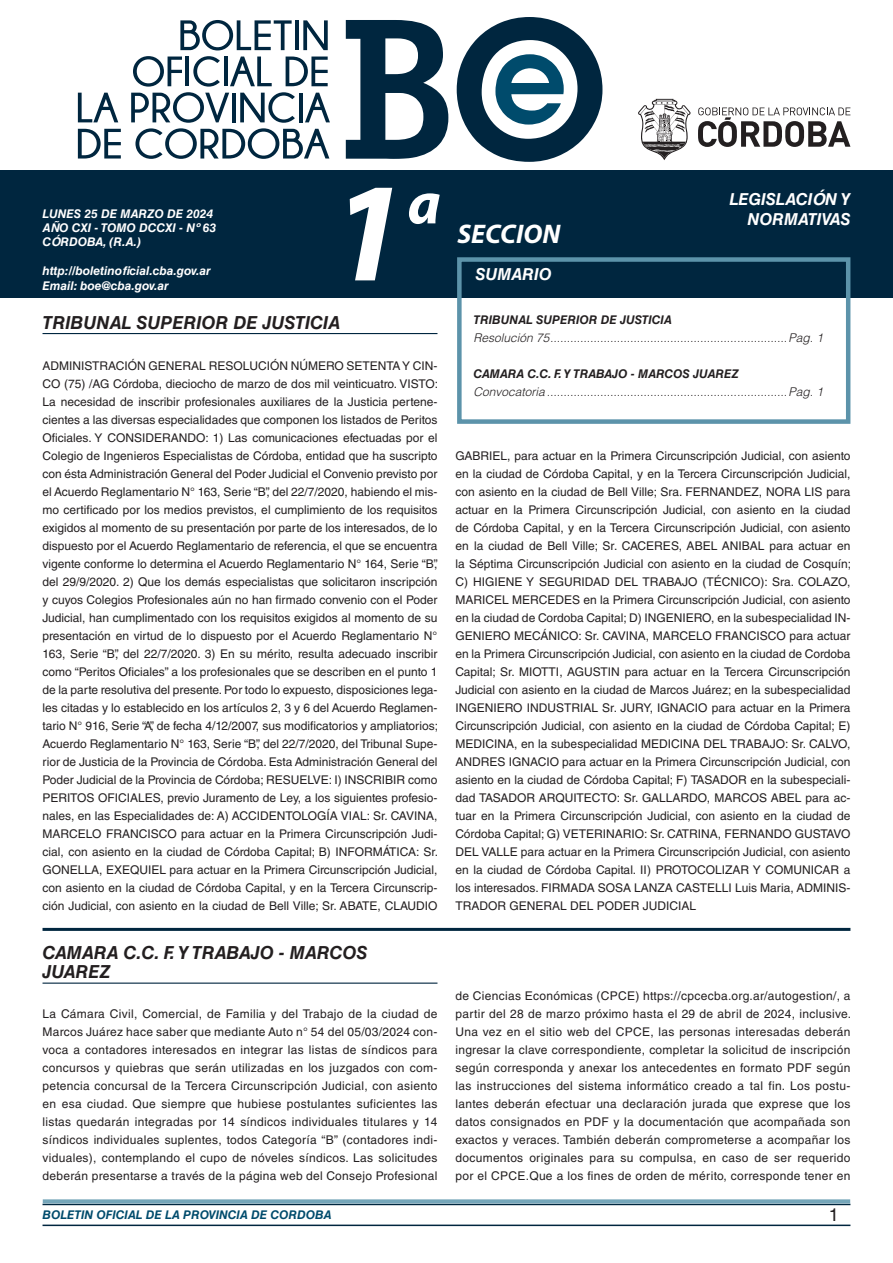
<style>
.page{position:relative;width:893px;height:1263px;background:#fff}
.page>*{position:absolute;margin:0;border:0;box-sizing:border-box;transform-origin:0 0}
.t1{font:italic 700 142.5px "Myriad Pro";color:#fff}
.t2{font:italic 700 60px "Myriad Pro";color:#fff}
.t3{font:italic 700 27px "Myriad Pro";color:#fff}
.NOMBRE_DE_MINISTERIO{font:italic 700 18px/19.5px "Helvetica LT Std";color:#231f20}
.t4{font:18px "Helvetica LT Std";color:#231f20}
.t5{font:italic 700 16.5px/19.8px "Helvetica LT Std";color:#fff;text-align:right}
.TEXTO_BASE{font:12px/18px "Helvetica LT Std";color:#231f20;text-align:justify}
.Res__y_Dec{font:italic 300 12px "Helvetica LT Std";color:#231f20}
.t6{font:italic 700 12px/14.4px "Helvetica LT Std";color:#fff}
.TITULO_bold{font:italic 700 12px "Helvetica LT Std";color:#231f20}
.t7{font:italic 700 12px "Helvetica LT Std";color:#004b6c}
</style>
<div class="page">
<div style="left:0;top:170px;width:893px;height:128px;background:#00263f"></div>
<svg style="left:346px;top:20px;width:102px;height:139px"></svg>
<svg style="left:457px;top:17px;width:145px;height:145px"></svg>
<svg style="left:180px;top:20px;width:112px;height:30px"></svg>
<hr style="left:295px;top:20px;width:4px;height:30px;background:#00263f">
<svg style="left:303px;top:20px;width:25px;height:30px"></svg>
<svg style="left:78px;top:93px;width:40px;height:29px"></svg>
<svg style="left:78px;top:129px;width:43px;height:30px"></svg>
<svg style="left:131px;top:56px;width:199px;height:103px"></svg>
<hr style="left:43px;top:1224px;width:807px;height:2px;background:#00263f">
<div style="left:42px;top:1198px;width:809px;height:8px;background:#fff;opacity:.75"></div>
<svg style="left:638px;top:99px;width:53px;height:61px"></svg>
<svg style="left:698px;top:107px;width:152px;height:40px"></svg>
<div style="left:457px;top:257px;width:393px;height:167px;border:4px solid #5c93aa"></div>
<hr style="left:43px;top:333px;width:394px;height:1px;background:#00263f">
<hr style="left:43px;top:982px;width:394px;height:2px;background:#00263f">
<hr style="left:43px;top:928px;width:807px;height:3px;background:#00263f">
<h1 class="t1" style="left:329px;top:140px;width:79px">1</h1>
<h2 class="t2" style="left:407px;top:164px;width:35px">a</h2>
<p class="t6" style="left:43px;top:206px;width:175px">LUNES 25 DE MARZO DE 2024<br>AÑO CXI - TOMO DCCXI - Nº 63<br>CÓRDOBA, (R.A.)</p>
<p class="t6" style="left:43px;top:264px;width:170px">http://boletinoficial.cba.gov.ar<br>Email: boe@cba.gov.ar</p>
<h3 class="t5" style="left:475px;top:264px;width:78px">SUMARIO</h3>
<h3 class="t3" style="left:457px;top:216px;width:104px">SECCION</h3>
<h3 class="t5" style="left:729px;top:189px;width:123px">LEGISLACIÓN Y<br>NORMATIVAS</h3>
<p class="NOMBRE_DE_MINISTERIO" style="left:43px;top:312px;width:299px">TRIBUNAL SUPERIOR DE JUSTICIA</p>
<p class="TEXTO_BASE" style="left:43px;top:357px;width:397px">ADMINISTRACIÓN GENERAL RESOLUCIÓN NÚMERO SETENTA Y CIN-CO (75) /AG Córdoba, dieciocho de marzo de dos mil veinticuatro. VISTO:<br>La necesidad de inscribir profesionales auxiliares de la Justicia pertene&shy;cientes a las diversas especialidades que componen los listados de Peritos Oficiales. Y CONSIDERANDO: 1) Las comunicaciones efectuadas por el Colegio de Ingenieros Especialistas de Córdoba, entidad que ha suscripto con ésta Administración General del Poder Judicial el Convenio previsto por el Acuerdo Reglamentario N° 163, Serie “B”, del 22/7/2020, habiendo el mis&shy;mo certificado por los medios previstos, el cumplimiento de los requisitos exigidos al momento de su presentación por parte de los interesados, de lo dispuesto por el Acuerdo Reglamentario de referencia, el que se encuentra vigente conforme lo determina el Acuerdo Reglamentario N° 164, Serie “B”, del 29/9/2020. 2) Que los demás especialistas que solicitaron inscripción y cuyos Colegios Profesionales aún no han firmado convenio con el Poder Judicial, han cumplimentado con los requisitos exigidos al momento de su presentación en virtud de lo dispuesto por el Acuerdo Reglamentario N° 163, Serie “B”, del 22/7/2020. 3) En su mérito, resulta adecuado inscribir como “Peritos Oficiales” a los profesionales que se describen en el punto 1 de la parte resolutiva del presente. Por todo lo expuesto, disposiciones lega&shy;les citadas y lo establecido en los artículos 2, 3 y 6 del Acuerdo Reglamen&shy;tario N° 916, Serie “A”, de fecha 4/12/2007, sus modificatorios y ampliatorios; Acuerdo Reglamentario N° 163, Serie “B”, del 22/7/2020, del Tribunal Supe&shy;rior de Justicia de la Provincia de Córdoba. Esta Administración General del Poder Judicial de la Provincia de Córdoba; RESUELVE: I) INSCRIBIR como PERITOS OFICIALES, previo Juramento de Ley, a los siguientes profesio&shy;nales, en las Especialidades de: A) ACCIDENTOLOGÍA VIAL: Sr. CAVINA, MARCELO FRANCISCO para actuar en la Primera Circunscripción Judi&shy;cial, con asiento en la ciudad de Córdoba Capital; B) INFORMÁTICA: Sr.<br>GONELLA, EXEQUIEL para actuar en la Primera Circunscripción Judicial, con asiento en la ciudad de Córdoba Capital, y en la Tercera Circunscrip&shy;ción Judicial, con asiento en la ciudad de Bell Ville; Sr. ABATE, CLAUDIO</p>
<p class="NOMBRE_DE_MINISTERIO" style="left:43px;top:942px;width:326px">CAMARA C.C. F. Y TRABAJO - MARCOS<br>JUAREZ</p>
<p class="TEXTO_BASE" style="left:43px;top:1005px;width:396px">La Cámara Civil, Comercial, de Familia y del Trabajo de la ciudad de Marcos Juárez hace saber que mediante Auto n° 54 del 05/03/2024 con&shy;voca a contadores interesados en integrar las listas de síndicos para concursos y quiebras que serán utilizadas en los juzgados con com&shy;petencia concursal de la Tercera Circunscripción Judicial, con asiento en esa ciudad. Que siempre que hubiese postulantes suficientes las listas quedarán integradas por 14 síndicos individuales titulares y 14 síndicos individuales suplentes, todos Categoría “B” (contadores indi&shy;viduales), contemplando el cupo de nóveles síndicos. Las solicitudes deberán presentarse a través de la página web del Consejo Profesional</p>
<p class="TITULO_bold" style="left:473px;top:313px;width:200px">TRIBUNAL SUPERIOR DE JUSTICIA</p>
<p class="Res__y_Dec" style="left:473px;top:331px;width:351px">Resolución 75.......................................................................Pag. 1</p>
<p class="TITULO_bold" style="left:473px;top:367px;width:267px">CAMARA C.C. F. Y TRABAJO - MARCOS JUAREZ</p>
<p class="Res__y_Dec" style="left:473px;top:385px;width:351px">Convocatoria ........................................................................Pag. 1</p>
<p class="TEXTO_BASE" style="left:455px;top:447px;width:397px">GABRIEL, para actuar en la Primera Circunscripción Judicial, con asiento en la ciudad de Córdoba Capital, y en la Tercera Circunscripción Judicial, con asiento en la ciudad de Bell Ville; Sra. FERNANDEZ, NORA LIS para actuar en la Primera Circunscripción Judicial, con asiento en la ciudad de Córdoba Capital, y en la Tercera Circunscripción Judicial, con asiento en la ciudad de Bell Ville; Sr. CACERES, ABEL ANIBAL para actuar en la Séptima Circunscripción Judicial con asiento en la ciudad de Cosquín; C) HIGIENE Y SEGURIDAD DEL TRABAJO (TÉCNICO): Sra. COLAZO, MARICEL MERCEDES en la Primera Circunscripción Judicial, con asiento en la ciudad de Cordoba Capital; D) INGENIERO, en la subespecialidad IN-GENIERO MECÁNICO: Sr. CAVINA, MARCELO FRANCISCO para actuar en la Primera Circunscripción Judicial, con asiento en la ciudad de Cordoba Capital; Sr. MIOTTI, AGUSTIN para actuar en la Tercera Circunscripción Judicial con asiento en la ciudad de Marcos Juárez; en la subespecialidad INGENIERO INDUSTRIAL Sr. JURY, IGNACIO para actuar en la Primera Circunscripción Judicial, con asiento en la ciudad de Córdoba Capital; E)<br>MEDICINA, en la subespecialidad MEDICINA DEL TRABAJO: Sr. CALVO, ANDRES IGNACIO para actuar en la Primera Circunscripción Judicial, con asiento en la ciudad de Córdoba Capital; F) TASADOR en la subespeciali&shy;dad TASADOR ARQUITECTO: Sr. GALLARDO, MARCOS ABEL para ac&shy;tuar en la Primera Circunscripción Judicial, con asiento en la ciudad de Córdoba Capital; G) VETERINARIO: Sr. CATRINA, FERNANDO GUSTAVO DEL VALLE para actuar en la Primera Circunscripción Judicial, con asiento en la ciudad de Córdoba Capital. II) PROTOCOLIZAR Y COMUNICAR a los interesados. FIRMADA SOSA LANZA CASTELLI Luis Maria, ADMINIS-TRADOR GENERAL DEL PODER JUDICIAL</p>
<p class="TEXTO_BASE" style="left:455px;top:987px;width:397px">de Ciencias Económicas (CPCE) https://cpcecba.org.ar/autogestion/, a partir del 28 de marzo próximo hasta el 29 de abril de 2024, inclusive.<br>Una vez en el sitio web del CPCE, las personas interesadas deberán ingresar la clave correspondiente, completar la solicitud de inscripción según corresponda y anexar los antecedentes en formato PDF según las instrucciones del sistema informático creado a tal fin. Los postu&shy;lantes deberán efectuar una declaración jurada que exprese que los datos consignados en PDF y la documentación que acompañada son exactos y veraces. También deberán comprometerse a acompañar los documentos originales para su compulsa, en caso de ser requerido por el CPCE.Que a los fines de orden de mérito, corresponde tener en</p>
<p class="t7" style="left:43px;top:1208px;width:290px">BOLETIN OFICIAL DE LA PROVINCIA DE CORDOBA</p>
<p class="t4" style="left:829px;top:1204px;width:12px">1</p>
</div>
